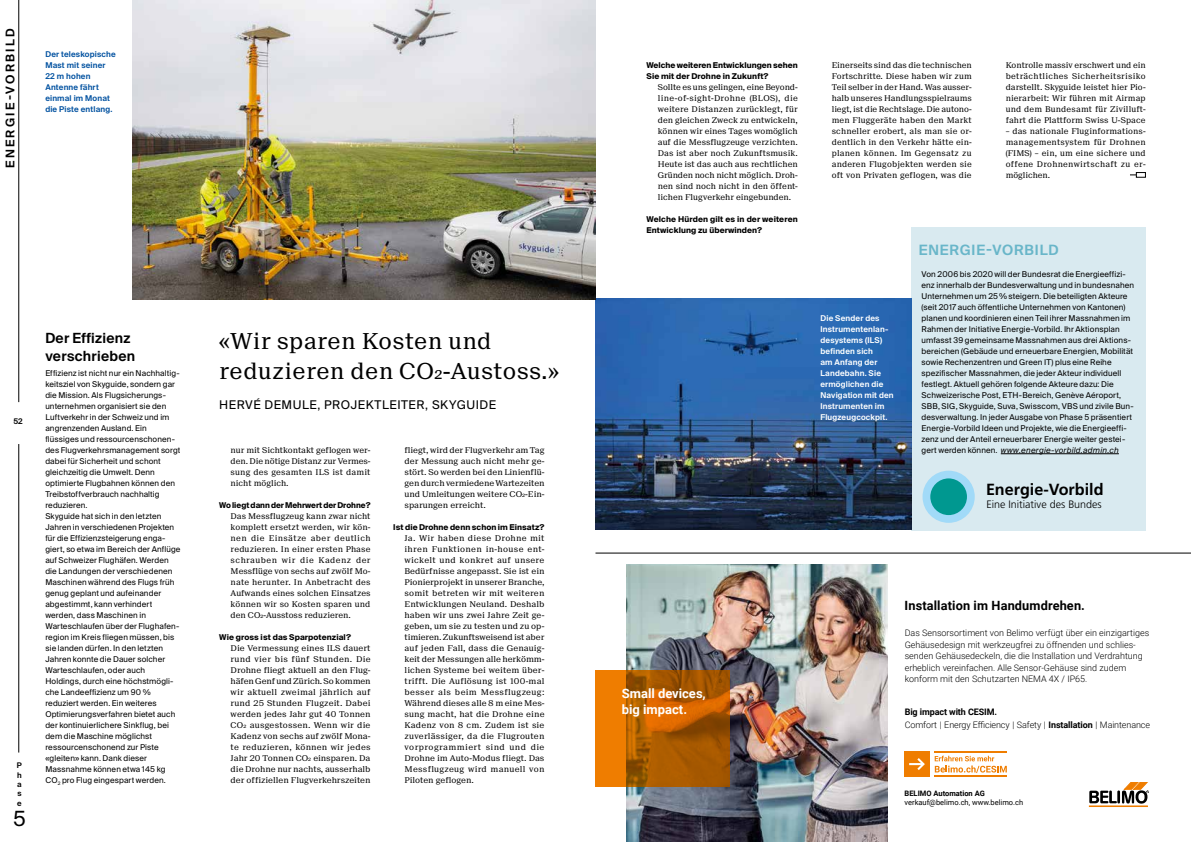
<style>
.page{position:relative;width:1191px;height:842px;background:#fff}
.page>*{position:absolute;margin:0;border:0;box-sizing:border-box;transform-origin:0 0}
.t1{font:22px/30px "Suisse Neue";letter-spacing:.02em;color:#000}
.t2{font:20.9px "Suisse Intl";color:#000}
.t3{font:700 16.1px "Frutiger LT";color:#000}
.t4{font:600 14.2px "Suisse Intl";letter-spacing:.06em;color:#69b6c9}
.t5{font:600 14px/18px "Suisse Intl";letter-spacing:.02em;color:#000}
.t6{font:700 13px/16px "Roboto";color:#fff}
.t7{font:700 12.7px "Roboto";letter-spacing:.01em;color:#000}
.t8{font:12px "Suisse Intl";letter-spacing:.04em;color:#000}
.t9{font:600 12px "Suisse Intl";letter-spacing:.19em;color:#000}
.t10{font:300 10.8px "Frutiger LT";color:#000}
.t11{font:300 9px/11.6px "Roboto";color:#000}
.t12{font:8px/11px "Suisse Neue";letter-spacing:.005em;color:#000;text-align:justify}
.t13{font:8px/11px "Suisse Intl";letter-spacing:.015em;color:#000}
.t14{font:700 8px/11px "Suisse Intl";letter-spacing:.01em;color:#000}
.t15{font:600 8px/11px "Suisse Intl";letter-spacing:.02em;color:#fff}
.t16{font:600 8px/11px "Suisse Intl";letter-spacing:.02em;color:#0051a0}
.t17{font:600 7.8px/9.3px "Suisse Intl";color:#000;text-align:justify}
.t18{font:7.5px "Roboto";color:#000}
.t19{font:700 7.5px "Roboto";color:#000}
.s1{font-style:italic}
.s2{font-weight:700}
</style>
<div class="page">
<img style="left:626px;top:564px;width:261px;height:278px">
<div style="left:1089px;top:806px;width:58px;height:1px;border:1px solid #ef7d00"></div>
<svg style="left:1089px;top:782px;width:59px;height:22px"></svg>
<svg style="left:595px;top:670px;width:134px;height:116px;background:#bc6200"></svg>
<div style="left:904px;top:752px;width:25px;height:25px;background:#ef7d00"></div>
<svg style="left:909px;top:758px;width:16px;height:12px"></svg>
<hr style="left:934px;top:752px;width:72px;height:1px;background:#ef7d00">
<hr style="left:934px;top:775px;width:72px;height:2px;background:#ef7d00">
<svg style="left:934px;top:756px;width:72px;height:17px"></svg>
<hr style="left:595px;top:553px;width:596px;height:1px;background:#000">
<div style="left:911px;top:227px;width:234px;height:303px;background:#d9eaf0"></div>
<img style="left:595px;top:299px;width:316px;height:231px">
<div style="left:922px;top:471px;width:52px;height:52px;background:#a1daf8;border-radius:50%"></div>
<div style="left:930px;top:478px;width:37px;height:37px;background:#009890;border-radius:50%"></div>
<hr style="left:19px;top:0;width:1px;height:402px;background:#000">
<hr style="left:19px;top:444px;width:1px;height:308px;background:#000">
<div style="left:1136px;top:172px;width:9px;height:5px;border:1px solid #000"></div>
<hr style="left:1000px;top:453px;width:118px;height:1px;background:#000">
<img style="left:133px;top:0;width:462px;height:299px">
<h3 class="t9" style="left:3px;top:168px;width:141px;rotate:-90deg">ENERGIE-VORBILD</h3>
<p class="t16" style="left:45px;top:48px;width:72px">Der teleskopische<br>Mast mit seiner<br>22 m hohen<br>Antenne fährt einmal im Monat die Piste entlang.</p>
<p class="t17" style="left:13px;top:417px;width:11px">52</p>
<p class="t17" style="left:17px;top:761px;width:6px">P h a s e</p>
<h2 class="t2" style="left:13px;top:806px;width:14px">5</h2>
<h3 class="t5" style="left:45px;top:329px;width:91px">Der Effizienz verschrieben</h3>
<p class="t13" style="left:45px;top:367px;width:137px">Effizienz ist nicht nur ein Nachhaltig&shy;keitsziel von Skyguide, sondern gar die Mission. Als Flugsicherungs&shy;unternehmen organisiert sie den<br>Luftverkehr in der Schweiz und im angrenzenden Ausland. Ein flüssiges und ressourcenschonen&shy;des Flugverkehrsmanagement sorgt dabei für Sicherheit und schont gleichzeitig die Umwelt. Denn optimierte Flugbahnen können den<br>Treibstoffverbrauch nachhaltig reduzieren.<br>Skyguide hat sich in den letzten<br>Jahren in verschiedenen Projekten für die Effizienzsteigerung enga&shy;giert, so etwa im Bereich der Anflüge auf Schweizer Flughäfen. Werden die Landungen der verschiedenen<br>Maschinen während des Flugs früh genug geplant und aufeinander abgestimmt, kann verhindert werden, dass Maschinen in<br>Warteschlaufen über der Flughafen&shy;region im Kreis fliegen müssen, bis sie landen dürfen. In den letzten<br>Jahren konnte die Dauer solcher<br>Warteschlaufen, oder auch<br>Holdings, durch eine höchstmögli&shy;che Landeeffizienz um 90 % reduziert werden. Ein weiteres<br>Optimierungsverfahren bietet auch der kontinuierlichere Sinkflug, bei dem die Maschine möglichst ressourcenschonend zur Piste «gleiten» kann. Dank dieser<br>Massnahme können etwa 145 kg<br>CO<sub>2</sub> pro Flug eingespart werden.</p>
<h1 class="t1" style="left:219px;top:326px;width:341px">«Wir sparen Kosten und reduzieren den CO2-Austoss.»</h1>
<h3 class="t8" style="left:219px;top:397px;width:278px">HERVÉ DEMULE, PROJEKTLEITER, SKYGUIDE</h3>
<p class="t12" style="left:231px;top:444px;width:141px">nur mit Sichtkontakt geflogen wer&shy;den. Die nötige Distanz zur Vermes&shy;sung des gesamten ILS ist damit nicht möglich.</p>
<p class="t14" style="left:219px;top:499px;width:153px">Wo liegt dann der Mehrwert der Drohne?</p>
<p class="t12" style="left:231px;top:510px;width:141px">Das Messflugzeug kann zwar nicht komplett ersetzt werden, wir kön&shy;nen die Einsätze aber deutlich reduzieren. In einer ersten Phase schrauben wir die Kadenz der Messflüge von sechs auf zwölf Mo&shy;nate herunter. In Anbetracht des Aufwands eines solchen Einsatzes können wir so Kosten sparen und den CO2-Ausstoss reduzieren.</p>
<p class="t14" style="left:219px;top:631px;width:133px">Wie gross ist das Sparpotenzial?</p>
<p class="t12" style="left:231px;top:642px;width:141px">Die Vermessung eines ILS dauert rund vier bis fünf Stunden. Die Drohne fliegt aktuell an den Flug&shy;häfen Genf und Zürich. So kommen wir aktuell zweimal jährlich auf rund 25 Stunden Flugzeit. Dabei werden jedes Jahr gut 40 Tonnen CO2 ausgestossen. Wenn wir die Kadenz von sechs auf zwölf Mona&shy;te reduzieren, können wir jedes Jahr 20 Tonnen CO2 einsparen. Da die Drohne nur nachts, ausserhalb der offiziellen Flugverkehrszeiten</p>
<p class="t12" style="left:404px;top:444px;width:141px">fliegt, wird der Flugverkehr am Tag der Messung auch nicht mehr ge&shy;stört. So werden bei den Linienflü&shy;gen durch vermiedene Wartezeiten und Umleitungen weitere CO2-Ein&shy;sparungen erreicht.</p>
<p class="t14" style="left:393px;top:521px;width:153px">Ist die Drohne denn schon im Einsatz?</p>
<p class="t12" style="left:404px;top:532px;width:141px">Ja. Wir haben diese Drohne mit ihren Funktionen in-house ent&shy;wickelt und konkret auf unsere Bedürfnisse angepasst. Sie ist ein Pionierprojekt in unserer Branche, somit betreten wir mit weiteren Entwicklungen Neuland. Deshalb haben wir uns zwei Jahre Zeit ge&shy;geben, um sie zu testen und zu op&shy;timieren. Zukunftsweisend ist aber auf jeden Fall, dass die Genauig&shy;keit der Messungen alle herkömm&shy;lichen Systeme bei weitem über&shy;trifft. Die Auflösung ist 100-mal besser als beim Messflugzeug:<br>Während dieses alle 8 m eine Mes&shy;sung macht, hat die Drohne eine Kadenz von 8 cm. Zudem ist sie zuverlässiger, da die Flugrouten vorprogrammiert sind und die Drohne im Auto-Modus fliegt. Das Messflugzeug wird manuell von Piloten geflogen.</p>
<p class="t14" style="left:646px;top:59px;width:153px">Welche weiteren Entwicklungen sehen<br>Sie mit der Drohne in Zukunft?</p>
<p class="t12" style="left:658px;top:81px;width:141px">Sollte es uns gelingen, eine Beyond&shy;line-of-sight-Drohne (BLOS), die weitere Distanzen zurücklegt, für den gleichen Zweck zu entwickeln, können wir eines Tages womöglich auf die Messflugzeuge verzichten.<br>Das ist aber noch Zukunftsmusik.<br>Heute ist das auch aus rechtlichen Gründen noch nicht möglich. Droh&shy;nen sind noch nicht in den öffent&shy;lichen Flugverkehr eingebunden.</p>
<p class="t14" style="left:646px;top:213px;width:153px">Welche Hürden gilt es in der weiteren<br>Entwicklung zu überwinden?</p>
<p class="t12" style="left:831px;top:59px;width:141px">Einerseits sind das die technischen Fortschritte. Diese haben wir zum Teil selber in der Hand. Was ausser&shy;halb unseres Handlungsspielraums liegt, ist die Rechtslage. Die autono&shy;men Fluggeräte haben den Markt schneller erobert, als man sie or&shy;dentlich in den Verkehr hätte ein&shy;planen können. Im Gegensatz zu anderen Flugobjekten werden sie oft von Privaten geflogen, was die</p>
<p class="t12" style="left:1005px;top:59px;width:141px">Kontrolle massiv erschwert und ein beträchtliches Sicherheitsrisiko darstellt. Skyguide leistet hier Pio&shy;nierarbeit: Wir führen mit Airmap und dem Bundesamt für Zivilluft&shy;fahrt die Plattform Swiss U-Space</p>
<p class="t12" style="left:1005px;top:125px;width:141px">– das nationale Fluginformations&shy;managementsystem für Drohnen (FIMS) – ein, um eine sichere und offene Drohnenwirtschaft zu er&shy;möglichen.</p>
<p class="t15" style="left:820px;top:313px;width:75px">Die Sender des<br>Instrumentenlan&shy;desystems (ILS) befinden sich<br>am Anfang der<br>Landebahn. Sie ermöglichen die<br>Navigation mit den<br>Instrumenten im<br>Flugzeugcockpit.</p>
<h3 class="t4" style="left:918px;top:241px;width:141px">ENERGIE-VORBILD</h3>
<p class="t13" style="left:921px;top:268px;width:214px">Von 2006 bis 2020 will der Bundesrat die Energieeffizi&shy;enz innerhalb der Bundesverwaltung und in bundesnahen Unternehmen um 25% steigern. Die beteiligten Akteure (seit 2017 auch öffentliche Unternehmen von Kantonen) planen und koordinieren einen Teil ihrer Massnahmen im Rahmen der Initiative Energie-Vorbild. Ihr Aktionsplan umfasst 39 gemeinsame Massnahmen aus drei Aktions&shy;bereichen (Gebäude und erneuerbare Energien, Mobilität sowie Rechenzentren und Green IT) plus eine Reihe spezifischer Massnahmen, die jeder Akteur individuell festlegt. Aktuell gehören folgende Akteure dazu: Die Schweizerische Post, ETH-Bereich, Genève Aéroport, SBB, SIG, Skyguide, Suva, Swisscom, VBS und zivile Bun&shy;desverwaltung. In jeder Ausgabe von Phase 5 präsentiert Energie-Vorbild Ideen und Projekte, wie die Energieeffi&shy;zenz und der Anteil erneuerbarer Energie weiter gestei&shy;gert werden können. <span class="s1">www.energie-vorbild.admin.ch</span></p>
<h3 class="t3" style="left:986px;top:480px;width:119px">Energie-Vorbild</h3>
<h3 class="t10" style="left:986px;top:498px;width:117px">Eine Initiative des Bundes</h3>
<h3 class="t6" style="left:621px;top:684px;width:86px">Small devices, big impact.</h3>
<h3 class="t7" style="left:904px;top:596px;width:182px">Installation im Handumdrehen.</h3>
<p class="t11" style="left:904px;top:627px;width:246px">Das Sensorsortiment von Belimo verfügt über ein einzigartiges Gehäusedesign mit werkzeugfrei zu öffnenden und schlies&shy;senden Gehäusedeckeln, die die Installation und Verdrahtung erheblich vereinfachen. Alle Sensor-Gehäuse sind zudem konform mit den Schutzarten NEMA 4X / IP65.</p>
<p class="t11" style="left:904px;top:705px;width:247px;line-height:12.8px"><span class="s2">Big impact with CESIM.<br></span>Comfort | Energy Efficiency | Safety | <span class="s2">Installation</span> | Maintenance</p>
<p class="t19" style="left:904px;top:788px;width:82px">BELIMO Automation AG</p>
<p class="t18" style="left:904px;top:797px;width:120px">verkauf@belimo.ch, www.belimo.ch</p>
</div>
